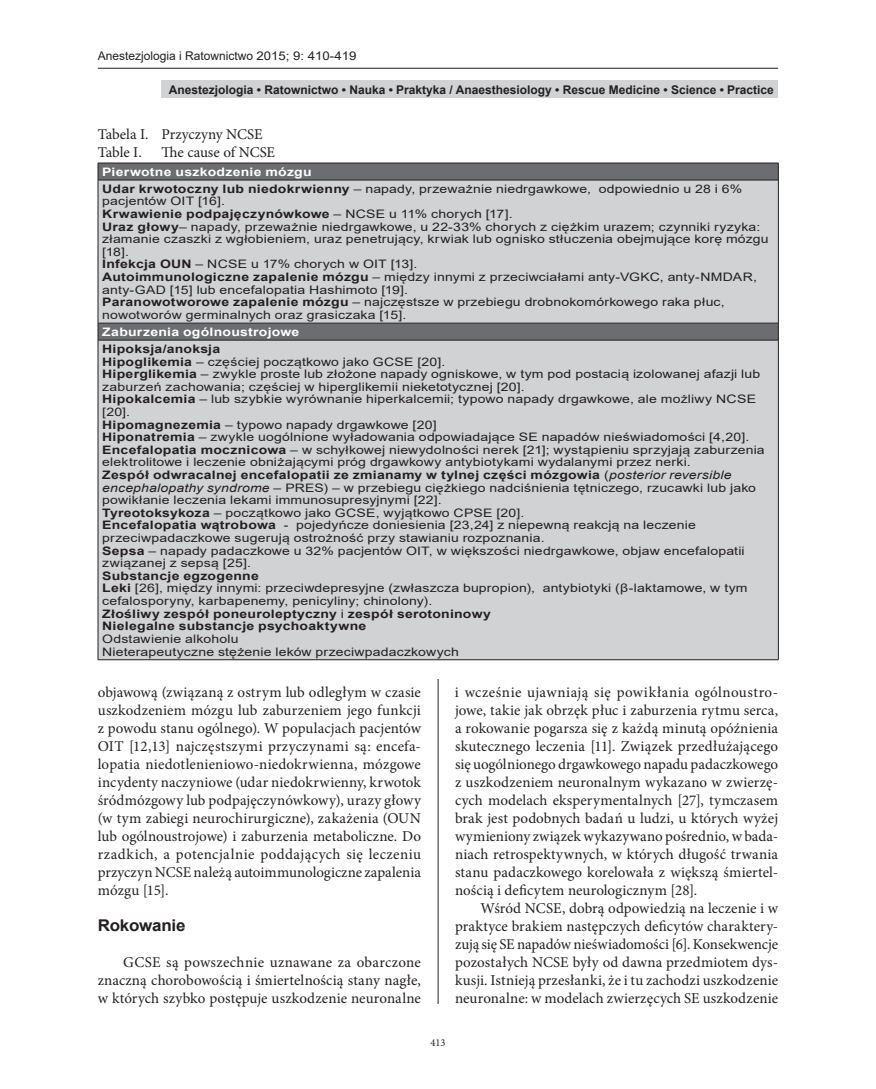
<style>
.page{position:relative;width:876px;height:1089px;background:#fff}
.page>*{position:absolute;margin:0;border:0;box-sizing:border-box;transform-origin:0 0}
.t1{font:700 16.2px "Arial";letter-spacing:-.015em;color:#231f20;scale:1.05 1}
.t2{font:15px/18px "Minion Pro";color:#231f20;text-align:justify}
.t3{font:700 12px "Arial";color:#231f20}
.t4{font:12px "Arial";color:#231f20}
.t5{font:11.7px/12.6px "Arial";letter-spacing:.01em;color:#231f20;scale:1.2 1}
.t6{font:700 11.7px "Arial";letter-spacing:.015em;color:#fff;scale:1.2 1}
.t7{font:10.5px "Minion Pro";color:#231f20}
.s1{font-weight:700;color:#fff}
.s2{font-weight:700}
.s3{font-style:italic}
</style>
<div class="page">
<hr style="left:438px;top:123px;width:1px;height:880px;background:#231f20">
<hr style="left:98px;top:68px;width:680px;height:1px;background:#231f20">
<div style="left:162px;top:81px;width:616px;height:17px;background:#d1d2d4"></div>
<div style="left:98px;top:123px;width:680px;height:556px;background:#fff"></div>
<div style="left:99px;top:164px;width:679px;height:16px;background:#6c6d70"></div>
<div style="left:99px;top:181px;width:679px;height:478px;background:#d1d2d4"></div>
<hr style="left:98px;top:180px;width:1px;height:143px;background:#231f20">
<hr style="left:778px;top:180px;width:1px;height:143px;background:#231f20">
<hr style="left:98px;top:340px;width:1px;height:319px;background:#231f20">
<hr style="left:778px;top:340px;width:1px;height:319px;background:#231f20">
<hr style="left:98px;top:659px;width:680px;height:1px;background:#231f20">
<hr style="left:98px;top:163px;width:680px;height:1px;background:#231f20">
<svg style="left:98px;top:163px;width:1px;height:17px"></svg>
<svg style="left:778px;top:163px;width:1px;height:17px"></svg>
<hr style="left:98px;top:180px;width:680px;height:1px;background:#231f20">
<hr style="left:98px;top:323px;width:680px;height:1px;background:#231f20">
<hr style="left:98px;top:340px;width:680px;height:1px;background:#231f20">
<svg style="left:98px;top:323px;width:1px;height:17px"></svg>
<svg style="left:778px;top:323px;width:1px;height:17px"></svg>
<p class="t4" style="left:98px;top:47px;width:260px">Anestezjologia i Ratownictwo 2015; 9: 410-419</p>
<p class="t3" style="left:169px;top:81px;width:606px">Anestezjologia • Ratownictwo • Nauka • Praktyka / Anaesthesiology • Rescue Medicine • Science • Practice</p>
<p class="t2" style="left:98px;top:125px;width:166px">Tabela I. Przyczyny NCSE<br>Table I.</p>
<p class="t2" style="left:162px;top:143px;width:115px">The cause of NCSE</p>
<p class="t5" style="left:102px;top:163px;width:535px;line-height:17px"><span class="s1">Pierwotne uszkodzenie mózgu<br></span><span class="s2">Udar krwotoczny lub niedokrwienny</span> – napady, przeważnie niedrgawkowe, odpowiednio u 28 i 6%</p>
<p class="t5" style="left:102px;top:195px;width:557px">pacjentów OIT [16].<br><span class="s2">Krwawienie podpajęczynówkowe</span> – NCSE u 11% chorych [17].<br><span class="s2">Uraz głowy</span>– napady, przeważnie niedrgawkowe, u 22-33% chorych z ciężkim urazem; czynniki ryzyka: złamanie czaszki z wgłobieniem, uraz penetrujący, krwiak lub ognisko stłuczenia obejmujące korę mózgu [18].<br><span class="s2">Infekcja OUN</span> – NCSE u 17% chorych w OIT [13].<br><span class="s2">Autoimmunologiczne zapalenie mózgu</span> – między innymi z przeciwciałami anty-VGKC, anty-NMDAR, anty-GAD [15] lub encefalopatia Hashimoto [19].<br><span class="s2">Paranowotworowe zapalenie mózgu</span> – najczęstsze w przebiegu drobnokomórkowego raka płuc, nowotworów germinalnych oraz grasiczaka [15].</p>
<p class="t6" style="left:102px;top:323px;width:166px">Zaburzenia ogólnoustrojowe</p>
<p class="t5" style="left:102px;top:342px;width:554px"><span class="s2">Hipoksja/anoksja<br>Hipoglikemia</span> – częściej początkowo jako GCSE [20].<br><span class="s2">Hiperglikemia</span> – zwykle proste lub złożone napady ogniskowe, w tym pod postacią izolowanej afazji lub zaburzeń zachowania; częściej w hiperglikemii nieketotycznej [20].<br><span class="s2">Hipokalcemia</span> – lub szybkie wyrównanie hiperkalcemii; typowo napady drgawkowe, ale możliwy NCSE [20].<br><span class="s2">Hipomagnezemia</span> – typowo napady drgawkowe [20]<br><span class="s2">Hiponatremia</span> – zwykle uogólnione wyładowania odpowiadające SE napadów nieświadomości [4,20].<br><span class="s2">Encefalopatia mocznicowa</span> – w schyłkowej niewydolności nerek [21]; wystąpieniu sprzyjają zaburzenia elektrolitowe i leczenie obniżającymi próg drgawkowy antybiotykami wydalanymi przez nerki.<br><span class="s2">Zespół odwracalnej encefalopatii ze zmianamy w tylnej części mózgowia</span> (<span class="s3">posterior reversible encephalopathy syndrome</span> – PRES) – w przebiegu ciężkiego nadciśnienia tętniczego, rzucawki lub jako powikłanie leczenia lekami immunosupresyjnymi [22].<br><span class="s2">Tyreotoksykoza</span> – początkowo jako GCSE, wyjątkowo CPSE [20].<br><span class="s2">Encefalopatia wątrobowa</span> - pojedyńcze doniesienia [23,24] z niepewną reakcją na leczenie przeciwpadaczkowe sugerują ostrożność przy stawianiu rozpoznania.<br><span class="s2">Sepsa</span> – napady padaczkowe u 32% pacjentów OIT, w większości niedrgawkowe, objaw encefalopatii związanej z sepsą [25].</p>
<p class="t5" style="left:102px;top:569px;width:539px"><span class="s2">Substancje egzogenne<br>Leki</span> [26], między innymi: przeciwdepresyjne (zwłaszcza bupropion), antybiotyki (β-laktamowe, w tym cefalosporyny, karbapenemy, penicyliny; chinolony).<br><span class="s2">Złośliwy zespół poneuroleptyczny</span> i <span class="s2">zespół serotoninowy<br>Nielegalne substancje psychoaktywne</span></p>
<p class="t5" style="left:102px;top:632px;width:299px">Odstawienie alkoholu<br>Nieterapeutyczne stężenie leków przeciwpadaczkowych</p>
<p class="t2" style="left:98px;top:683px;width:325px">objawową (związaną z ostrym lub odległym w czasie uszkodzeniem mózgu lub zaburzeniem jego funkcji z powodu stanu ogólnego). W populacjach pacjentów OIT [12,13] najczęstszymi przyczynami są: encefa&shy;lopatia niedotlenieniowo-niedokrwienna, mózgowe incydenty naczyniowe (udar niedokrwienny, krwotok śródmózgowy lub podpajęczynówkowy), urazy głowy (w tym zabiegi neurochirurgiczne), zakażenia (OUN lub ogólnoustrojowe) i zaburzenia metaboliczne. Do rzadkich, a potencjalnie poddających się leczeniu przyczyn NCSE należą autoimmunologiczne zapalenia mózgu [15].</p>
<h1 class="t1" style="left:98px;top:914px;width:85px">Rokowanie</h1>
<p class="t2" style="left:98px;top:953px;width:325px;text-indent:26px">GCSE są powszechnie uznawane za obarczone znaczną chorobowością i śmiertelnością stany nagłe, w których szybko postępuje uszkodzenie neuronalne</p>
<p class="t2" style="left:455px;top:683px;width:325px">i wcześnie ujawniają się powikłania ogólnoustro&shy;jowe, takie jak obrzęk płuc i zaburzenia rytmu serca, a rokowanie pogarsza się z każdą minutą opóźnienia skutecznego leczenia [11]. Związek przedłużającego się uogólnionego drgawkowego napadu padaczkowego z uszkodzeniem neuronalnym wykazano w zwierzę&shy;cych modelach eksperymentalnych [27], tymczasem brak jest podobnych badań u ludzi, u których wyżej wymieniony związek wykazywano pośrednio, w bada&shy;niach retrospektywnych, w których długość trwania stanu padaczkowego korelowała z większą śmiertel&shy;nością i deficytem neurologicznym [28].</p>
<p class="t2" style="left:455px;top:899px;width:325px;text-indent:26px">Wśród NCSE, dobrą odpowiedzią na leczenie i w praktyce brakiem następczych deficytów charaktery&shy;zują się SE napadów nieświadomości [6]. Konsekwencje pozostałych NCSE były od dawna przedmiotem dys&shy;kusji. Istnieją przesłanki, że i tu zachodzi uszkodzenie neuronalne: w modelach zwierzęcych SE uszkodzenie</p>
<p class="t7" style="left:430px;top:1035px;width:17px">413</p>
</div>
